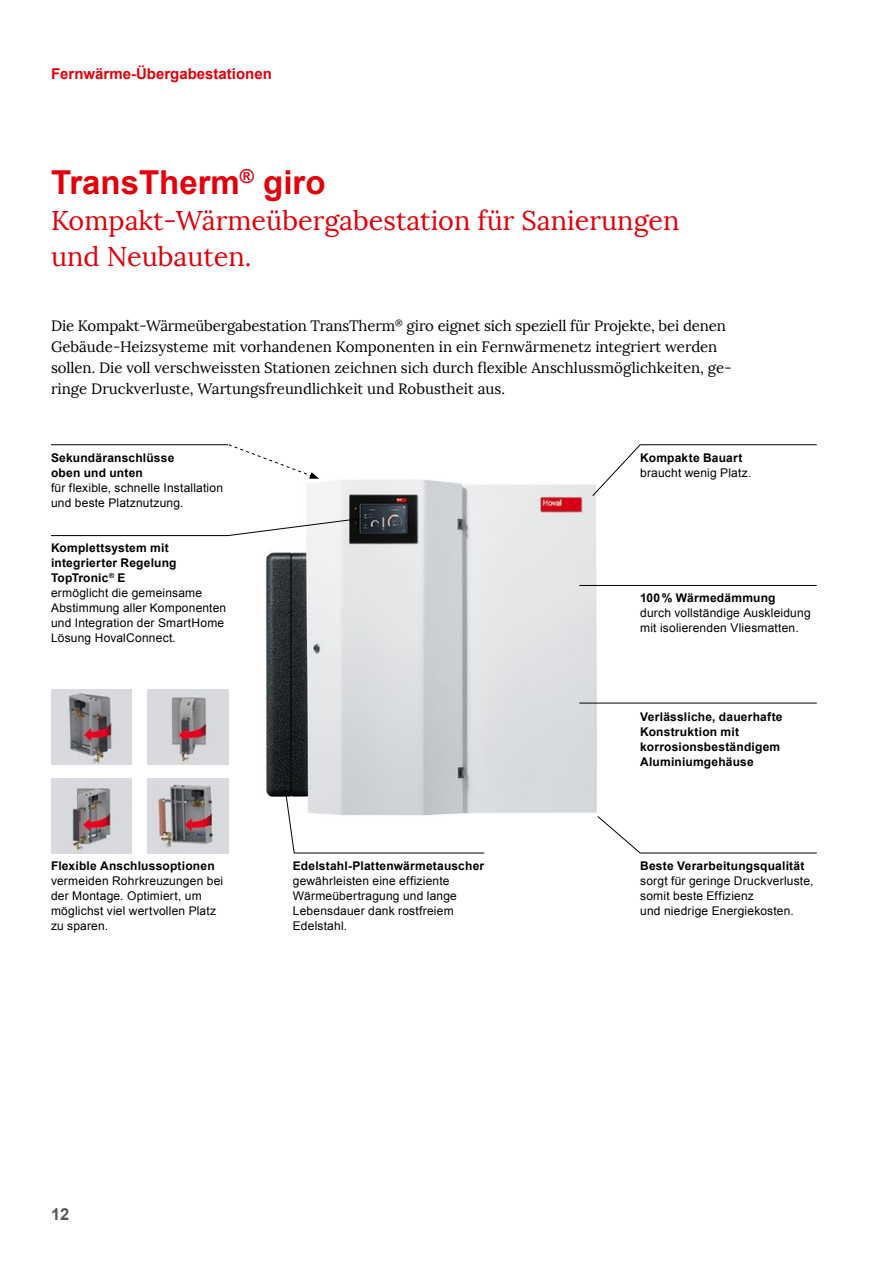
<style>
.page{position:relative;width:893px;height:1263px;background:#fff}
.page>*{position:absolute;margin:0;border:0;box-sizing:border-box;transform-origin:0 0}
.Headline_01{font:700 33px "Arial";color:#e3000b}
.Headline_02{font:27px/36px "Lora";color:#e3000b}
.t1{font:700 16.5px "Arial";color:#565655}
.AR_08{font:15px/21px "Lora";letter-spacing:-.005em;color:#000}
.t2{font:700 15px "Arial";color:#e3000b}
.Schnitt-Beschreibung{font:12px/15px "Arial";letter-spacing:.015em;color:#000}
.Schnittbeschreibung{font:700 12px/15px "Arial";letter-spacing:.015em;color:#000}
.Schnittbeschreibung-2{font:12px/15px "Arial";letter-spacing:.015em;color:#000}
.s1{font-weight:700}
</style>
<div class="page">
<img style="left:265px;top:479px;width:349px;height:334px">
<svg style="left:51px;top:518px;width:310px;height:18px"></svg>
<hr style="left:579px;top:703px;width:238px;height:1px;background:#000">
<hr style="left:579px;top:585px;width:238px;height:1px;background:#000">
<svg style="left:285px;top:791px;width:200px;height:63px"></svg>
<svg style="left:597px;top:816px;width:220px;height:38px"></svg>
<hr style="left:51px;top:444px;width:177px;height:1px;background:#000">
<img style="left:51px;top:690px;width:81px;height:74px">
<img style="left:147px;top:690px;width:81px;height:74px">
<img style="left:51px;top:779px;width:81px;height:74px">
<img style="left:147px;top:779px;width:81px;height:74px">
<svg style="left:228px;top:444px;width:91px;height:35px"></svg>
<svg style="left:592px;top:444px;width:225px;height:53px"></svg>
<p class="t2" style="left:51px;top:64px;width:222px">Fernwärme-Übergabestationen</p>
<p class="Headline_01" style="left:51px;top:161px;width:276px">TransTherm<sup>®</sup> giro</p>
<p class="Headline_02" style="left:51px;top:203px;width:630px">Kompakt-Wärmeübergabestation für Sanierungen und Neubauten.</p>
<p class="AR_08" style="left:51px;top:316px;width:682px">Die Kompakt-Wärmeübergabestation TransTherm<sup>®</sup> giro eignet sich speziell für Projekte, bei denen Gebäude-Heizsysteme mit vorhandenen Komponenten in ein Fernwärmenetz integriert werden sollen. Die voll verschweissten Stationen zeichnen sich durch flexible Anschlussmöglichkeiten, ge&shy;ringe Druckverluste, Wartungsfreundlichkeit und Robustheit aus.</p>
<p class="Schnittbeschreibung" style="left:51px;top:450px;width:125px">Sekundäranschlüsse oben und unten</p>
<p class="Schnitt-Beschreibung" style="left:51px;top:480px;width:174px">für flexible, schnelle Installation und beste Platznutzung.</p>
<p class="Schnittbeschreibung" style="left:51px;top:540px;width:127px">Komplettsystem mit integrierter Regelung<br>TopTronic<sup>®</sup> E</p>
<p class="Schnitt-Beschreibung" style="left:51px;top:585px;width:177px">ermöglicht die gemeinsame<br>Abstimmung aller Komponenten und Integration der SmartHome<br>Lösung HovalConnect.</p>
<p class="Schnittbeschreibung" style="left:51px;top:859px;width:165px">Flexible Anschlussoptionen</p>
<p class="Schnitt-Beschreibung" style="left:51px;top:874px;width:174px">vermeiden Rohrkreuzungen bei der Montage. Optimiert, um möglichst viel wertvollen Platz zu sparen.</p>
<p class="Schnittbeschreibung" style="left:293px;top:859px;width:193px">Edelstahl-Plattenwärmetauscher</p>
<p class="Schnitt-Beschreibung" style="left:293px;top:874px;width:166px">gewährleisten eine effiziente<br>Wärmeübertragung und lange<br>Lebensdauer dank rostfreiem<br>Edelstahl.</p>
<h3 class="t1" style="left:51px;top:1203px;width:20px">12</h3>
<p class="Schnittbeschreibung-2" style="left:640px;top:450px;width:113px"><span class="s1">Kompakte Bauart </span>braucht wenig Platz.</p>
<p class="Schnittbeschreibung" style="left:640px;top:591px;width:137px">100% Wärmedämmung</p>
<p class="Schnitt-Beschreibung" style="left:640px;top:606px;width:172px">durch vollständige Auskleidung mit isolierenden Vliesmatten.</p>
<p class="Schnittbeschreibung" style="left:640px;top:710px;width:144px">Verlässliche, dauerhafte<br>Konstruktion mit korrosionsbeständigem<br>Aluminiumgehäuse</p>
<p class="Schnittbeschreibung" style="left:640px;top:859px;width:166px">Beste Verarbeitungsqualität</p>
<p class="Schnitt-Beschreibung" style="left:640px;top:874px;width:175px">sorgt für geringe Druckverluste, somit beste Effizienz<br>und niedrige Energiekosten.</p>
</div>
